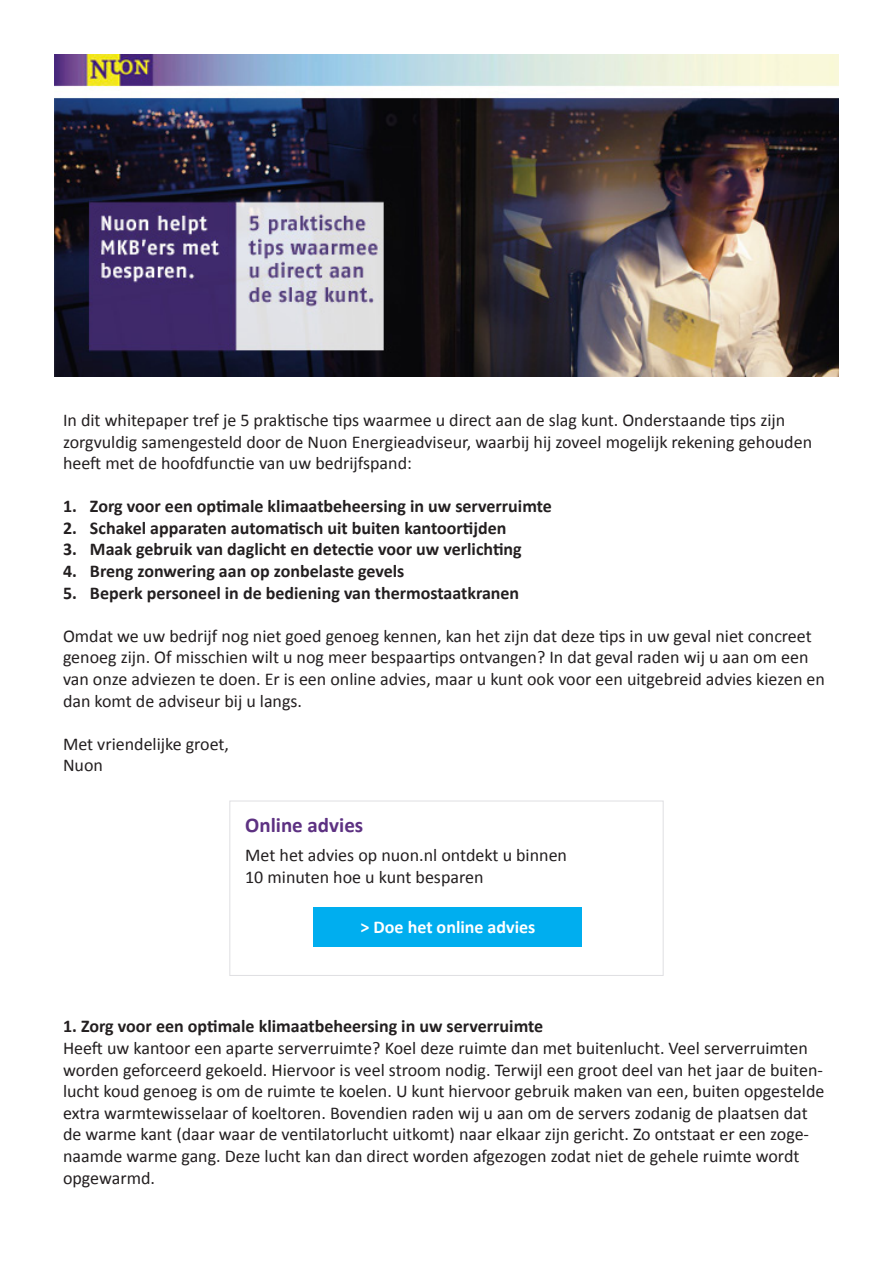
<style>
.page{position:relative;width:893px;height:1263px;background:#fff}
.page>*{position:absolute;margin:0;border:0;box-sizing:border-box;transform-origin:0 0}
.t1{font:700 21px "Calibri";color:#5d3182}
.t2{font:18px/21.6px "Calibri";color:#231f20}
.t3{font:700 18px "Calibri";color:#231f20}
.t4{font:700 18px "Calibri";color:#fff}
</style>
<div class="page">
<img style="left:54px;top:54px;width:785px;height:322px">
<div style="left:229px;top:801px;width:434px;height:175px;border:1px solid #dfdfe2"></div>
<div style="left:314px;top:908px;width:268px;height:39px;background:#00aeef"></div>
<p class="t2" style="left:63px;top:409px;width:751px">In dit whitepaper tref je 5 praktische tips waarmee u direct aan de slag kunt. Onderstaande tips zijn zorgvuldig samengesteld door de Nuon Energieadviseur, waarbij hij zoveel mogelijk rekening gehouden heeft met de hoofdfunctie van uw bedrijfspand:</p>
<p class="t3" style="left:63px;top:495px;width:490px">1. Zorg voor een optimale klimaatbeheersing in uw serverruimte</p>
<p class="t3" style="left:63px;top:516px;width:445px">2. Schakel apparaten automatisch uit buiten kantoortijden</p>
<p class="t3" style="left:63px;top:538px;width:460px">3. Maak gebruik van daglicht en detectie voor uw verlichting</p>
<p class="t3" style="left:63px;top:560px;width:343px">4. Breng zonwering aan op zonbelaste gevels</p>
<p class="t3" style="left:63px;top:581px;width:458px">5. Beperk personeel in de bediening van thermostaatkranen</p>
<p class="t2" style="left:63px;top:625px;width:763px">Omdat we uw bedrijf nog niet goed genoeg kennen, kan het zijn dat deze tips in uw geval niet concreet genoeg zijn. Of misschien wilt u nog meer bespaartips ontvangen? In dat geval raden wij u aan om een van onze adviezen te doen. Er is een online advies, maar u kunt ook voor een uitgebreid advies kiezen en dan komt de adviseur bij u langs.</p>
<p class="t2" style="left:63px;top:733px;width:168px">Met vriendelijke groet,</p>
<p class="t2" style="left:63px;top:755px;width:41px">Nuon</p>
<p class="t1" style="left:245px;top:812px;width:120px">Online advies</p>
<p class="t2" style="left:245px;top:844px;width:323px">Met het advies op nuon.nl ontdekt u binnen</p>
<p class="t2" style="left:245px;top:866px;width:240px">10 minuten hoe u kunt besparen</p>
<p class="t4" style="left:361px;top:916px;width:176px">&gt; Doe het online advies</p>
<p class="t3" style="left:63px;top:1015px;width:482px">1. Zorg voor een optimale klimaatbeheersing in uw serverruimte</p>
<p class="t2" style="left:63px;top:1037px;width:763px">Heeft uw kantoor een aparte serverruimte? Koel deze ruimte dan met buitenlucht. Veel serverruimten worden geforceerd gekoeld. Hiervoor is veel stroom nodig. Terwijl een groot deel van het jaar de buiten&shy;lucht koud genoeg is om de ruimte te koelen. U kunt hiervoor gebruik maken van een, buiten opgestelde extra warmtewisselaar of koeltoren. Bovendien raden wij u aan om de servers zodanig de plaatsen dat de warme kant (daar waar de ventilatorlucht uitkomt) naar elkaar zijn gericht. Zo ontstaat er een zoge&shy;naamde warme gang. Deze lucht kan dan direct worden afgezogen zodat niet de gehele ruimte wordt opgewarmd.</p>
</div>
